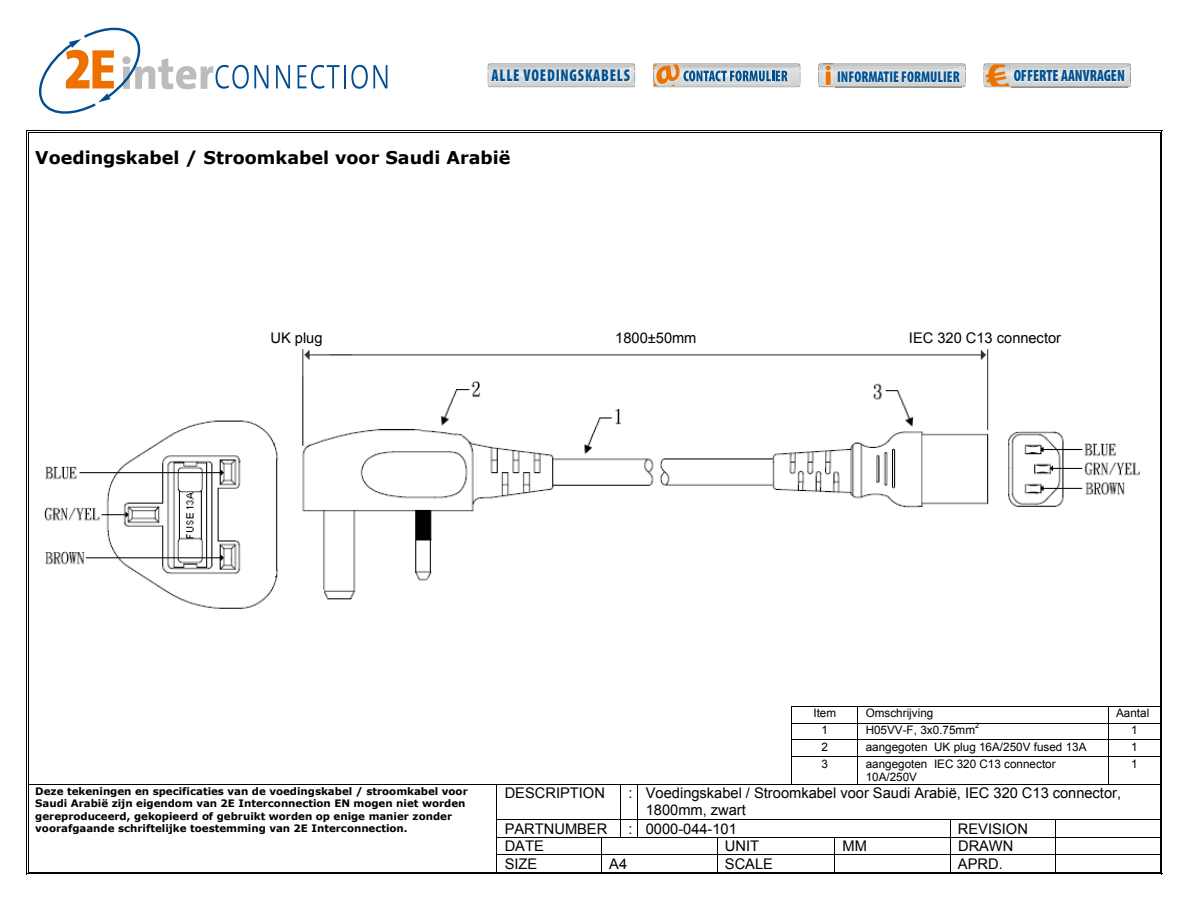
<style>
.page{position:relative;width:1188px;height:918px;background:#fff}
.page>*{position:absolute;margin:0;border:0;box-sizing:border-box;transform-origin:0 0}
.t1{font:700 17.55px "Verdana";color:#000}
.t2{font:900 condensed 17.1px "Myriad Pro";letter-spacing:.05em;color:#005090;scale:.9 1}
.t3{font:900 condensed 16.35px "Myriad Pro";color:#005090;scale:.9 1}
.t4{font:900 condensed 15.75px "Myriad Pro";color:#005090;scale:.9 1}
.t5{font:14.7px/17px "Arial";color:#000}
.t6{font:11.7px/13.5px "Arial";color:#000}
.t7{font:700 10.35px/12.5px "Verdana";color:#000}
.t8{font:7.35px "Arial";color:#000}
</style>
<div class="page">
<svg style="left:276px;top:65px;width:14px;height:23px"></svg>
<svg style="left:298px;top:65px;width:42px;height:24px"></svg>
<hr style="left:344px;top:65px;width:2px;height:23px;background:#004d91">
<svg style="left:351px;top:65px;width:36px;height:24px"></svg>
<svg style="left:39px;top:28px;width:229px;height:86px"></svg>
<svg style="left:653px;top:63px;width:147px;height:24px;background:#b0b5b8"></svg>
<svg style="left:488px;top:63px;width:147px;height:24px"></svg>
<img style="left:489px;top:77px;width:144px;height:11px">
<img style="left:489px;top:65px;width:144px;height:12px">
<svg style="left:818px;top:63px;width:148px;height:24px"></svg>
<img style="left:44px;top:349px;width:1096px;height:260px">
<hr style="left:28px;top:130px;width:1132px;height:1px;background:#000">
<hr style="left:28px;top:132px;width:1132px;height:1px;background:#000">
<hr style="left:28px;top:133px;width:1px;height:573px;background:#000">
<hr style="left:26px;top:133px;width:1px;height:573px;background:#000">
<hr style="left:1161px;top:133px;width:1px;height:573px;background:#000">
<hr style="left:1160px;top:133px;width:1px;height:573px;background:#000">
<hr style="left:792px;top:706px;width:368px;height:1px;background:#000">
<hr style="left:792px;top:723px;width:368px;height:1px;background:#000">
<hr style="left:792px;top:739px;width:368px;height:1px;background:#000">
<hr style="left:792px;top:756px;width:368px;height:1px;background:#000">
<svg style="left:857px;top:707px;width:1px;height:77px"></svg>
<svg style="left:1108px;top:707px;width:1px;height:77px"></svg>
<svg style="left:26px;top:706px;width:3px;height:79px"></svg>
<hr style="left:28px;top:784px;width:1132px;height:1px;background:#000">
<svg style="left:1160px;top:706px;width:2px;height:79px"></svg>
<hr style="left:28px;top:785px;width:1px;height:34px;background:#000">
<hr style="left:26px;top:785px;width:1px;height:34px;background:#000">
<hr style="left:496px;top:785px;width:1px;height:34px;background:#000">
<hr style="left:620px;top:785px;width:1px;height:34px;background:#000">
<hr style="left:637px;top:785px;width:1px;height:34px;background:#000">
<hr style="left:1161px;top:785px;width:1px;height:34px;background:#000">
<hr style="left:1160px;top:785px;width:1px;height:34px;background:#000">
<hr style="left:496px;top:819px;width:664px;height:1px;background:#000">
<svg style="left:620px;top:820px;width:1px;height:17px"></svg>
<svg style="left:637px;top:820px;width:1px;height:17px"></svg>
<hr style="left:496px;top:837px;width:664px;height:1px;background:#000">
<hr style="left:496px;top:854px;width:664px;height:1px;background:#000">
<svg style="left:26px;top:819px;width:3px;height:56px"></svg>
<hr style="left:28px;top:874px;width:468px;height:1px;background:#000">
<hr style="left:28px;top:872px;width:468px;height:1px;background:#000">
<svg style="left:496px;top:820px;width:3px;height:53px"></svg>
<hr style="left:496px;top:874px;width:105px;height:1px;background:#000">
<hr style="left:499px;top:872px;width:102px;height:1px;background:#000">
<svg style="left:601px;top:838px;width:2px;height:35px"></svg>
<hr style="left:601px;top:874px;width:116px;height:1px;background:#000">
<hr style="left:603px;top:872px;width:114px;height:1px;background:#000">
<svg style="left:717px;top:838px;width:2px;height:35px"></svg>
<hr style="left:717px;top:874px;width:117px;height:1px;background:#000">
<hr style="left:719px;top:872px;width:115px;height:1px;background:#000">
<svg style="left:834px;top:838px;width:2px;height:35px"></svg>
<hr style="left:834px;top:874px;width:116px;height:1px;background:#000">
<hr style="left:836px;top:872px;width:114px;height:1px;background:#000">
<svg style="left:950px;top:820px;width:2px;height:53px"></svg>
<hr style="left:950px;top:874px;width:105px;height:1px;background:#000">
<hr style="left:952px;top:872px;width:103px;height:1px;background:#000">
<svg style="left:1055px;top:820px;width:2px;height:53px"></svg>
<hr style="left:1055px;top:874px;width:105px;height:1px;background:#000">
<hr style="left:1057px;top:872px;width:103px;height:1px;background:#000">
<svg style="left:1160px;top:819px;width:2px;height:56px"></svg>
<svg style="left:984px;top:63px;width:147px;height:25px"></svg>
<h2 class="t2" style="left:492px;top:65px;width:156px">ALLE VOEDINGSKABELS</h2>
<h3 class="t4" style="left:837px;top:66px;width:138px">INFORMATIE FORMULIER</h3>
<h3 class="t3" style="left:1014px;top:65px;width:125px">OFFERTE AANVRAGEN</h3>
<h1 class="t1" style="left:35px;top:146px;width:477px">Voedingskabel / Stroomkabel voor Saudi Arabië</h1>
<h3 class="t5" style="left:270px;top:329px;width:54px">UK plug</h3>
<h3 class="t5" style="left:615px;top:329px;width:83px">1800±50mm</h3>
<h3 class="t5" style="left:909px;top:329px;width:154px">IEC 320 C13 connector</h3>
<p class="t6" style="left:813px;top:707px;width:24px">Item</p>
<p class="t6" style="left:866px;top:707px;width:69px">Omschrijving</p>
<p class="t6" style="left:1116px;top:707px;width:35px">Aantal</p>
<p class="t6" style="left:822px;top:723px;width:8px">1</p>
<p class="t6" style="left:866px;top:723px;width:111px">H05VV-F, 3x0.75mm</p>
<p class="t8" style="left:975px;top:721px;width:6px">2</p>
<p class="t6" style="left:1131px;top:723px;width:8px">1</p>
<p class="t7" style="left:35px;top:784px;width:434px">Deze tekeningen en specificaties van de voedingskabel / stroomkabel voor Saudi Arabië zijn eigendom van 2E Interconnection EN mogen niet worden gereproduceerd, gekopieerd of gebruikt worden op enige manier zonder voorafgaande schriftelijke toestemming van 2E Interconnection.</p>
<p class="t6" style="left:822px;top:740px;width:8px">2</p>
<p class="t6" style="left:866px;top:740px;width:222px">aangegoten UK plug 16A/250V fused 13A</p>
<p class="t6" style="left:1131px;top:740px;width:8px">1</p>
<p class="t6" style="left:822px;top:757px;width:8px">3</p>
<p class="t6" style="left:866px;top:757px;width:191px">aangegoten IEC 320 C13 connector<br>10A/250V</p>
<p class="t6" style="left:1131px;top:757px;width:8px">1</p>
<h3 class="t5" style="left:505px;top:785px;width:102px">DESCRIPTION</h3>
<h3 class="t5" style="left:646px;top:785px;width:477px;text-indent:-17px">: Voedingskabel / Stroomkabel voor Saudi Arabië, IEC 320 C13 connector,<br>1800mm, zwart</h3>
<h3 class="t5" style="left:505px;top:820px;width:104px">PARTNUMBER</h3>
<h3 class="t5" style="left:628px;top:820px;width:110px">: 0000-044-101</h3>
<h3 class="t5" style="left:958px;top:820px;width:72px">REVISION</h3>
<h3 class="t5" style="left:505px;top:838px;width:41px">DATE</h3>
<h3 class="t5" style="left:725px;top:838px;width:36px">UNIT</h3>
<h3 class="t5" style="left:842px;top:838px;width:26px">MM</h3>
<h3 class="t5" style="left:958px;top:838px;width:57px">DRAWN</h3>
<h3 class="t5" style="left:505px;top:855px;width:34px">SIZE</h3>
<h3 class="t5" style="left:609px;top:855px;width:19px">A4</h3>
<h3 class="t5" style="left:725px;top:855px;width:50px">SCALE</h3>
<h3 class="t5" style="left:958px;top:855px;width:46px">APRD.</h3>
</div>
